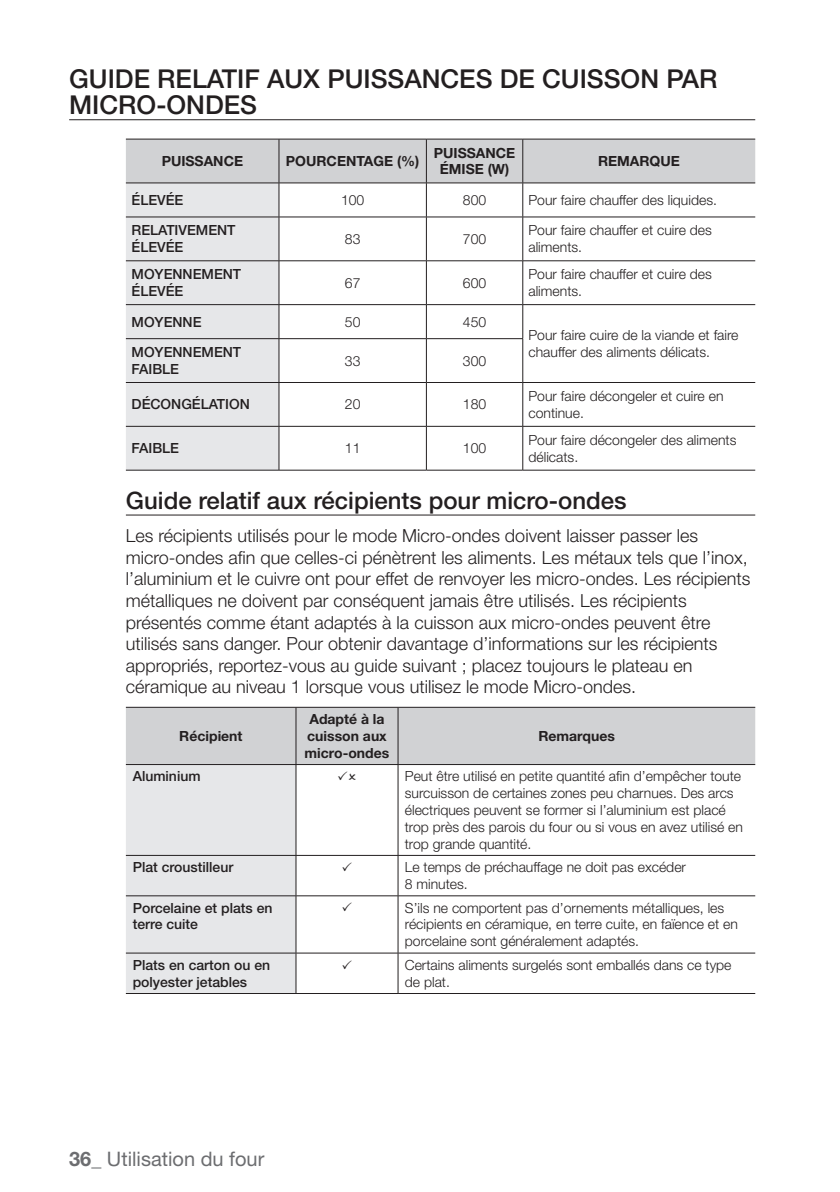
<style>
.page{position:relative;width:840px;height:1192px;background:#fff}
.page>*{position:absolute;margin:0;border:0;box-sizing:border-box;transform-origin:0 0}
.t1{font:500 26px/26px "Helvetica Neue LT Pro";color:#231f20}
.t2{font:500 24px "Helvetica Neue LT Pro";color:#231f20}
.t3{font:20px "Helvetica Neue LT Pro";color:#6c6d70}
.t4{font:300 18px/21.6px "Helvetica Neue LT Pro";color:#231f20}
.t5{font:300 14px/16.8px "Helvetica Neue LT Pro";color:#231f20}
.t6{font:500 14px/16.8px "Helvetica Neue LT Pro";color:#231f20}
.t7{font:700 14px/16.8px "Helvetica Neue LT Pro";color:#231f20;text-align:center}
.s1{font-weight:700}
</style>
<div class="page">
<hr style="left:69px;top:119px;width:686px;height:1px;background:#231f20">
<hr style="left:126px;top:514px;width:629px;height:1px;background:#231f20">
<div style="left:126px;top:140px;width:629px;height:42px;background:#d1d2d4"></div>
<div style="left:126px;top:183px;width:153px;height:287px;background:#e6e7e9"></div>
<svg style="left:280px;top:183px;width:475px;height:287px"></svg>
<svg style="left:126px;top:217px;width:629px;height:209px"></svg>
<svg style="left:280px;top:261px;width:475px;height:165px"></svg>
<hr style="left:126px;top:139px;width:153px;height:1px;background:#231f20">
<hr style="left:279px;top:139px;width:147px;height:1px;background:#231f20">
<hr style="left:279px;top:139px;width:1px;height:44px;background:#231f20">
<hr style="left:426px;top:139px;width:97px;height:1px;background:#231f20">
<hr style="left:426px;top:139px;width:1px;height:44px;background:#231f20">
<hr style="left:523px;top:139px;width:232px;height:1px;background:#231f20">
<hr style="left:522px;top:139px;width:1px;height:44px;background:#231f20">
<hr style="left:126px;top:182px;width:153px;height:1px;background:#231f20">
<hr style="left:279px;top:182px;width:147px;height:1px;background:#231f20">
<hr style="left:279px;top:183px;width:1px;height:34px;background:#231f20">
<hr style="left:426px;top:182px;width:97px;height:1px;background:#231f20">
<hr style="left:426px;top:183px;width:1px;height:34px;background:#231f20">
<hr style="left:523px;top:182px;width:232px;height:1px;background:#231f20">
<hr style="left:522px;top:183px;width:1px;height:34px;background:#231f20">
<hr style="left:126px;top:216px;width:153px;height:1px;background:#231f20">
<hr style="left:279px;top:216px;width:147px;height:1px;background:#231f20">
<hr style="left:279px;top:217px;width:1px;height:43px;background:#231f20">
<hr style="left:426px;top:216px;width:97px;height:1px;background:#231f20">
<hr style="left:426px;top:217px;width:1px;height:43px;background:#231f20">
<hr style="left:523px;top:216px;width:232px;height:1px;background:#231f20">
<hr style="left:522px;top:217px;width:1px;height:43px;background:#231f20">
<hr style="left:126px;top:260px;width:153px;height:1px;background:#231f20">
<hr style="left:279px;top:260px;width:147px;height:1px;background:#231f20">
<hr style="left:279px;top:261px;width:1px;height:43px;background:#231f20">
<hr style="left:426px;top:260px;width:97px;height:1px;background:#231f20">
<hr style="left:426px;top:261px;width:1px;height:43px;background:#231f20">
<hr style="left:523px;top:260px;width:232px;height:1px;background:#231f20">
<hr style="left:522px;top:261px;width:1px;height:43px;background:#231f20">
<hr style="left:126px;top:304px;width:153px;height:1px;background:#231f20">
<hr style="left:279px;top:304px;width:147px;height:1px;background:#231f20">
<hr style="left:279px;top:305px;width:1px;height:33px;background:#231f20">
<hr style="left:426px;top:304px;width:97px;height:1px;background:#231f20">
<hr style="left:426px;top:305px;width:1px;height:33px;background:#231f20">
<hr style="left:523px;top:304px;width:232px;height:1px;background:#231f20">
<hr style="left:522px;top:305px;width:1px;height:33px;background:#231f20">
<hr style="left:126px;top:338px;width:153px;height:1px;background:#231f20">
<hr style="left:279px;top:338px;width:147px;height:1px;background:#231f20">
<hr style="left:279px;top:339px;width:1px;height:43px;background:#231f20">
<hr style="left:426px;top:338px;width:97px;height:1px;background:#231f20">
<hr style="left:426px;top:339px;width:1px;height:43px;background:#231f20">
<hr style="left:522px;top:339px;width:1px;height:43px;background:#231f20">
<hr style="left:126px;top:382px;width:153px;height:1px;background:#231f20">
<hr style="left:279px;top:382px;width:147px;height:1px;background:#231f20">
<hr style="left:279px;top:383px;width:1px;height:43px;background:#231f20">
<hr style="left:426px;top:382px;width:97px;height:1px;background:#231f20">
<hr style="left:426px;top:383px;width:1px;height:43px;background:#231f20">
<hr style="left:523px;top:382px;width:232px;height:1px;background:#231f20">
<hr style="left:522px;top:383px;width:1px;height:43px;background:#231f20">
<hr style="left:126px;top:426px;width:153px;height:1px;background:#231f20">
<hr style="left:279px;top:426px;width:147px;height:1px;background:#231f20">
<hr style="left:279px;top:426px;width:1px;height:44px;background:#231f20">
<hr style="left:426px;top:426px;width:97px;height:1px;background:#231f20">
<hr style="left:426px;top:426px;width:1px;height:44px;background:#231f20">
<hr style="left:523px;top:426px;width:232px;height:1px;background:#231f20">
<hr style="left:522px;top:426px;width:1px;height:44px;background:#231f20">
<hr style="left:126px;top:470px;width:153px;height:1px;background:#231f20">
<hr style="left:279px;top:470px;width:147px;height:1px;background:#231f20">
<hr style="left:426px;top:470px;width:97px;height:1px;background:#231f20">
<hr style="left:523px;top:470px;width:232px;height:1px;background:#231f20">
<hr style="left:126px;top:993px;width:170px;height:1px;background:#231f20">
<hr style="left:296px;top:993px;width:102px;height:1px;background:#231f20">
<hr style="left:398px;top:993px;width:357px;height:1px;background:#231f20">
<svg style="left:126px;top:707px;width:629px;height:286px"></svg>
<h1 class="t1" style="left:69px;top:65px;width:650px">Guide relatif aux puissances de cuisson par micro-ondes</h1>
<p class="t7" style="left:162px;top:152px;width:83px">PUISSANCE</p>
<p class="t7" style="left:286px;top:152px;width:135px">POURCENTAGE (%)</p>
<p class="t7" style="left:434px;top:144px;width:83px">PUISSANCE<br>ÉMISE (W)</p>
<p class="t7" style="left:598px;top:152px;width:83px">REMARQUE</p>
<p class="t6" style="left:132px;top:191px;width:10px">ÉLE</p>
<p class="t6" style="left:157px;top:191px;width:18px">VÉE</p>
<p class="t5" style="left:341px;top:191px;width:25px">100</p>
<p class="t5" style="left:463px;top:191px;width:25px">800</p>
<p class="t5" style="left:528px;top:191px;width:190px">Pour faire chauffer des liquides.</p>
<p class="t6" style="left:132px;top:222px;width:9px">RELATI</p>
<p class="t6" style="left:179px;top:222px;width:20px">VEMENT</p>
<p class="t6" style="left:132px;top:239px;width:10px">ÉLE</p>
<p class="t6" style="left:157px;top:239px;width:18px">VÉE</p>
<p class="t5" style="left:345px;top:230px;width:17px">83</p>
<p class="t5" style="left:463px;top:230px;width:25px">700</p>
<p class="t5" style="left:528px;top:222px;width:185px">Pour faire chauffer et cuire des aliments.</p>
<p class="t6" style="left:132px;top:266px;width:11px">MOYENNEMENT<br>ÉLE</p>
<p class="t6" style="left:157px;top:282px;width:18px">VÉE</p>
<p class="t5" style="left:345px;top:274px;width:17px">67</p>
<p class="t5" style="left:463px;top:274px;width:25px">600</p>
<p class="t5" style="left:528px;top:265px;width:185px">Pour faire chauffer et cuire des aliments.</p>
<p class="t6" style="left:132px;top:313px;width:11px">MOYENNE</p>
<p class="t5" style="left:345px;top:313px;width:17px">50</p>
<p class="t5" style="left:463px;top:313px;width:25px">450</p>
<p class="t5" style="left:528px;top:326px;width:212px">Pour faire cuire de la viande et faire</p>
<p class="t6" style="left:132px;top:343px;width:11px">MOYENNEMENT</p>
<p class="t5" style="left:528px;top:343px;width:183px">chauffer des aliments délicats.</p>
<p class="t6" style="left:132px;top:360px;width:40px">FAIBLE</p>
<p class="t5" style="left:345px;top:352px;width:17px">33</p>
<p class="t5" style="left:463px;top:352px;width:25px">300</p>
<p class="t6" style="left:132px;top:396px;width:39px">DÉCONGÉLATION</p>
<p class="t5" style="left:345px;top:395px;width:17px">20</p>
<p class="t5" style="left:463px;top:395px;width:25px">180</p>
<p class="t5" style="left:528px;top:387px;width:197px">Pour faire décongeler et cuire en continue.</p>
<p class="t6" style="left:132px;top:439px;width:40px">FAIBLE</p>
<p class="t5" style="left:345px;top:439px;width:17px">11</p>
<p class="t5" style="left:463px;top:439px;width:25px">100</p>
<p class="t5" style="left:528px;top:431px;width:209px">Pour faire décongeler des aliments délicats.</p>
<h2 class="t2" style="left:126px;top:486px;width:502px">Guide relatif aux récipients pour micro-ondes</h2>
<p class="t4" style="left:126px;top:524px;width:626px">Les récipients utilisés pour le mode Micro-ondes doivent laisser passer les micro-ondes afin que celles-ci pénètrent les aliments. Les métaux tels que l’inox, l’aluminium et le cuivre ont pour effet de renvoyer les micro-ondes. Les récipients métalliques ne doivent par conséquent jamais être utilisés. Les récipients présentés comme étant adaptés à la cuisson aux micro-ondes peuvent être utilisés sans danger. Pour obtenir davantage d’informations sur les récipients appropriés, reportez-vous au guide suivant ; placez toujours le plateau en céramique au niveau 1 lorsque vous utilisez le mode Micro-ondes.</p>
<p class="t7" style="left:179px;top:727px;width:65px">Récipient</p>
<p class="t7" style="left:305px;top:710px;width:86px">Adapté à la cuisson aux micro-ondes</p>
<p class="t7" style="left:538px;top:727px;width:78px">Remarques</p>
<p class="t6" style="left:133px;top:767px;width:69px">Aluminium</p>
<p class="t5" style="left:405px;top:767px;width:340px">Peut être utilisé en petite quantité afin d’empêcher toute surcuisson de certaines zones peu charnues. Des arcs électriques peuvent se former si l’aluminium est placé trop près des parois du four ou si vous en avez utilisé en trop grande quantité.</p>
<p class="t6" style="left:133px;top:858px;width:102px">Plat croustilleur</p>
<p class="t5" style="left:405px;top:858px;width:283px">Le temps de préchauffage ne doit pas excéder<br>8 minutes.</p>
<p class="t6" style="left:133px;top:899px;width:141px">Porcelaine et plats en terre cuite</p>
<p class="t5" style="left:405px;top:898px;width:335px">S’ils ne comportent pas d’ornements métalliques, les récipients en céramique, en terre cuite, en faïence et en porcelaine sont généralement adaptés.</p>
<p class="t6" style="left:133px;top:956px;width:139px">Plats en carton ou en polyester jetables</p>
<p class="t5" style="left:405px;top:956px;width:328px">Certains aliments surgelés sont emballés dans ce type de plat.</p>
<h3 class="t3" style="left:69px;top:1145px;width:197px"><span class="s1">36</span>_ Utilisation du four</h3>
</div>
